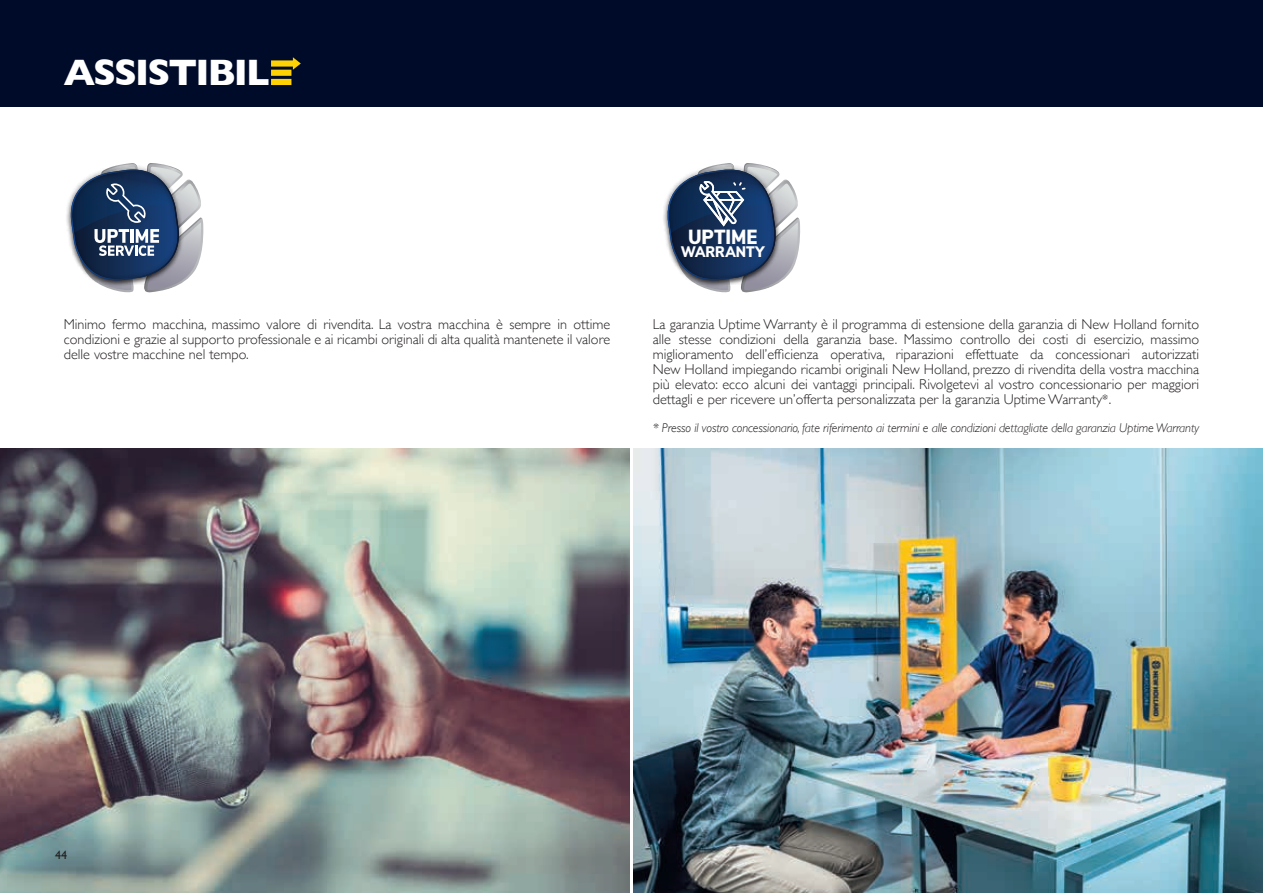
<style>
.page{position:relative;width:1263px;height:893px;background:#fff}
.page>*{position:absolute;margin:0;border:0;box-sizing:border-box;transform-origin:0 0}
.t1{font:700 37.5px "Gill Sans";letter-spacing:-.05em;color:#fff}
.t2{font:900 20.4px "Nunito Sans";color:#fff;scale:.89 1}
.t3{font:900 15.15px "Nunito Sans";letter-spacing:.01em;color:#fff;scale:.89 1}
.t4{font:300 14.25px/15px "Gill Sans";color:#231f20;text-align:justify}
.t5{font:italic 300 12.75px "Gill Sans";letter-spacing:-.01em;color:#231f20}
.t6{font:12px "Gill Sans";color:#231f20}
</style>
<div class="page">
<div style="left:0;top:0;width:1263px;height:106px;background:#000b29"></div>
<img style="left:0;top:449px;width:629px;height:444px">
<img style="left:634px;top:449px;width:629px;height:444px">
<svg style="left:66px;top:163px;width:138px;height:130px"></svg>
<svg style="left:663px;top:163px;width:137px;height:130px"></svg>
<svg style="left:271px;top:57px;width:30px;height:28px"></svg>
<h1 class="t1" style="left:64px;top:43px;width:208px">ASSISTIBIL</h1>
<h2 class="t2" style="left:688px;top:222px;width:79px">UPTIME</h2>
<p class="t3" style="left:681px;top:241px;width:95px">WARRANTY</p>
<p class="t4" style="left:64px;top:316px;width:548px">Minimo fermo macchina, massimo valore di rivendita. La vostra macchina è sempre in ottime condizioni e grazie al supporto professionale e ai ricambi originali di alta qualità mantenete il valore delle vostre macchine nel tempo.</p>
<p class="t4" style="left:653px;top:316px;width:548px">La garanzia Uptime Warranty è il programma di estensione della garanzia di New Holland fornito alle stesse condizioni della garanzia base. Massimo controllo dei costi di esercizio, massimo miglioramento dell’efficienza operativa, riparazioni effettuate da concessionari autorizzati New Holland impiegando ricambi originali New Holland, prezzo di rivendita della vostra macchina più elevato: ecco alcuni dei vantaggi principali. Rivolgetevi al vostro concessionario per maggiori dettagli e per ricevere un’offerta personalizzata per la garanzia Uptime Warranty*.</p>
<p class="t5" style="left:653px;top:420px;width:548px">* Presso il vostro concessionario, fate riferimento ai termini e alle condizioni dettagliate della garanzia Uptime Warranty</p>
<p class="t6" style="left:55px;top:848px;width:13px">44</p>
</div>
